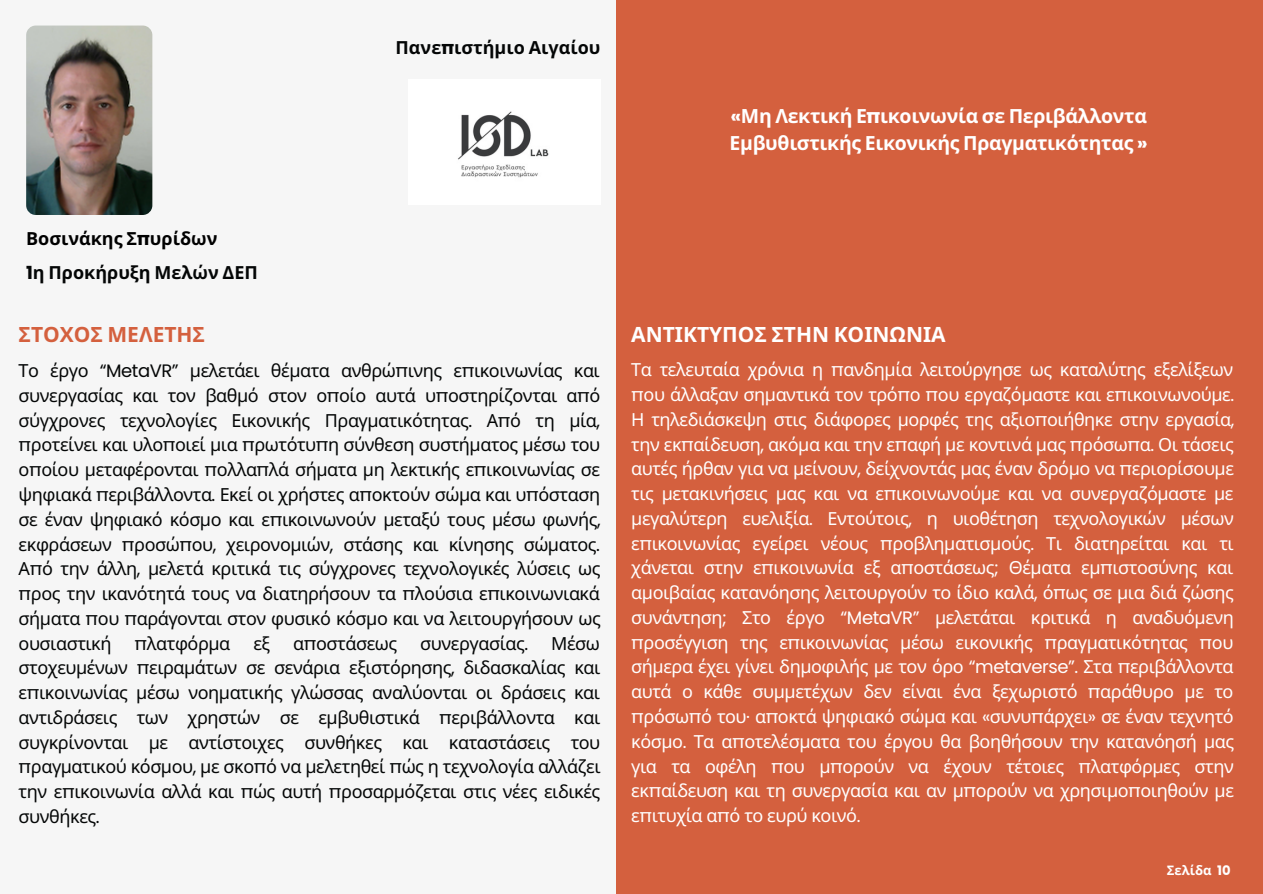
<style>
.page{position:relative;width:1263px;height:894px;background:#fff}
.page>*{position:absolute;margin:0;border:0;box-sizing:border-box;transform-origin:0 0}
.t1{font:700 21px "Noto Sans";color:#fff}
.t2{font:700 21px "Noto Sans";color:#d4603e}
.t3{font:700 19.5px/27px "Noto Sans";letter-spacing:-.015em;color:#fff}
.t4{font:18px/24.8px "Noto Sans";letter-spacing:-.025em;color:#fff;text-align:justify}
.t5{font:18px/24.8px "Noto Sans";letter-spacing:-.025em;color:#040606;text-align:justify}
.t6{font:700 18px "Noto Sans";color:#040606}
.t7{font:700 18px "Noto Sans";color:#000}
.t8{font:700 13.05px "Noto Sans";color:#fff}
.s1{font-family:"Poppins"}
</style>
<div class="page">
<div style="left:0;top:0;width:1263px;height:893px;background:#f6f6f6"></div>
<div style="left:616px;top:0;width:647px;height:893px;background:#d4603e"></div>
<img style="left:26px;top:26px;width:126px;height:189px;border-radius:10px">
<img style="left:458px;top:111px;width:91px;height:67px">
<p class="t7" style="left:26px;top:225px;width:193px">Βοσινάκης Σ<span class="s1">π</span>υρίδων</p>
<p class="t6" style="left:26px;top:260px;width:233px"><span class="s1">1</span>η Προκήρυξη Μελών ΔΕΠ</p>
<p class="t6" style="left:396px;top:35px;width:206px">Πανε<span class="s1">π</span>ιστήμιο Αιγαίου</p>
<p class="t3" style="left:729px;top:102px;width:420px"><span class="s1">«</span>Μη Λεκτική Ε<span class="s1">π</span>ικοινωνία σε Περιβάλλοντα<br>Εμβυθιστικής Εικονικής Πραγματικότητας <span class="s1">»</span></p>
<p class="t2" style="left:19px;top:319px;width:188px">ΣΤΟΧΟΣ ΜΕΛΕΤΗΣ</p>
<p class="t1" style="left:631px;top:319px;width:316px">ΑΝΤΙΚΤΥΠΟΣ ΣΤΗΝ ΚΟΙΝΩΝΙΑ</p>
<p class="t5" style="left:19px;top:358px;width:584px">Το έργο <span class="s1">“MetaVR”</span> μελετάει θέματα ανθρώ<span class="s1">π</span>ινης ε<span class="s1">π</span>ικοινωνίας και συνεργασίας και τον βαθμό στον ο<span class="s1">π</span>οίο αυτά υ<span class="s1">π</span>οστηρίζονται α<span class="s1">π</span>ό σύγχρονες τεχνολογίες Εικονικής Πραγματικότητας<span class="s1">.</span> Α<span class="s1">π</span>ό τη μία<span class="s1">, π</span>ροτείνει και υλο<span class="s1">π</span>οιεί μια <span class="s1">π</span>ρωτότυ<span class="s1">π</span>η σύνθεση συστήματος μέσω του ο<span class="s1">π</span>οίου μεταφέρονται <span class="s1">π</span>ολλα<span class="s1">π</span>λά σήματα μη λεκτικής ε<span class="s1">π</span>ικοινωνίας σε ψηφιακά <span class="s1">π</span>εριβάλλοντα<span class="s1">.</span> Εκεί οι χρήστες α<span class="s1">π</span>οκτούν σώμα και υ<span class="s1">π</span>όσταση σε έναν ψηφιακό κόσμο και ε<span class="s1">π</span>ικοινωνούν μεταξύ τους μέσω φωνής<span class="s1">, </span>εκφράσεων <span class="s1">π</span>ροσώ<span class="s1">π</span>ου<span class="s1">,</span> χειρονομιών<span class="s1">,</span> στάσης και κίνησης σώματος<span class="s1">.<br></span>Α<span class="s1">π</span>ό την άλλη<span class="s1">,</span> μελετά κριτικά τις σύγχρονες τεχνολογικές λύσεις ως <span class="s1">π</span>ρος την ικανότητά τους να διατηρήσουν τα <span class="s1">π</span>λούσια ε<span class="s1">π</span>ικοινωνιακά σήματα <span class="s1">π</span>ου <span class="s1">π</span>αράγονται στον φυσικό κόσμο και να λειτουργήσουν ως ουσιαστική</p>
<p class="t5" style="left:19px;top:630px;width:583px;text-indent:533px">Μέσω στοχευμένων <span class="s1">π</span>ειραμάτων σε σενάρια εξιστόρησης<span class="s1">,</span> διδασκαλίας και ε<span class="s1">π</span>ικοινωνίας μέσω νοηματικής γλώσσας αναλύονται οι δράσεις και αντιδράσεις των χρηστών σε εμβυθιστικά <span class="s1">π</span>εριβάλλοντα και συγκρίνονται με αντίστοιχες συνθήκες και καταστάσεις του <span class="s1">π</span>ραγματικού κόσμου<span class="s1">,</span> με σκο<span class="s1">π</span>ό να μελετηθεί <span class="s1">π</span>ώς η τεχνολογία αλλάζει την ε<span class="s1">π</span>ικοινωνία αλλά και <span class="s1">π</span>ώς αυτή <span class="s1">π</span>ροσαρμόζεται στις νέες ειδικές συνθήκες<span class="s1">.</span></p>
<p class="t5" style="left:135px;top:630px;width:97px"><span class="s1">π</span>λατφόρμα</p>
<p class="t5" style="left:253px;top:630px;width:18px">εξ</p>
<p class="t5" style="left:293px;top:630px;width:106px">α<span class="s1">π</span>οστάσεως</p>
<p class="t5" style="left:420px;top:630px;width:109px">συνεργασίας<span class="s1">.</span></p>
<p class="t4" style="left:631px;top:357px;width:605px">Τα τελευταία χρόνια η <span class="s1">π</span>ανδημία λειτούργησε ως καταλύτης εξελίξεων <span class="s1">π</span>ου άλλαξαν σημαντικά τον τρό<span class="s1">π</span>ο <span class="s1">π</span>ου εργαζόμαστε και ε<span class="s1">π</span>ικοινωνούμε<span class="s1">.<br></span>Η τηλεδιάσκεψη στις διάφορες μορφές της αξιο<span class="s1">π</span>οιήθηκε στην εργασία<span class="s1">, </span>την εκ<span class="s1">π</span>αίδευση<span class="s1">,</span> ακόμα και την ε<span class="s1">π</span>αφή με κοντινά μας <span class="s1">π</span>ρόσω<span class="s1">π</span>α<span class="s1">.</span> Οι τάσεις αυτές ήρθαν για να μείνουν<span class="s1">,</span> δείχνοντάς μας έναν δρόμο να <span class="s1">π</span>εριορίσουμε τις μετακινήσεις μας και να ε<span class="s1">π</span>ικοινωνούμε και να συνεργαζόμαστε με μεγαλύτερη ευελιξία<span class="s1">.</span> Εντούτοις<span class="s1">,</span> η υιοθέτηση τεχνολογικών μέσων ε<span class="s1">π</span>ικοινωνίας εγείρει νέους <span class="s1">π</span>ροβληματισμούς<span class="s1">.</span> Τι διατηρείται και τι χάνεται στην ε<span class="s1">π</span>ικοινωνία εξ α<span class="s1">π</span>οστάσεως<span class="s1">;</span> Θέματα εμ<span class="s1">π</span>ιστοσύνης και αμοιβαίας κατανόησης λειτουργούν το ίδιο καλά<span class="s1">,</span> ό<span class="s1">π</span>ως σε μια διά ζώσης συνάντηση<span class="s1">;</span> Στο έργο <span class="s1">“MetaVR”</span> μελετάται κριτικά η αναδυόμενη <span class="s1">π</span>ροσέγγιση της ε<span class="s1">π</span>ικοινωνίας μέσω εικονικής <span class="s1">π</span>ραγματικότητας <span class="s1">π</span>ου σήμερα έχει γίνει δημοφιλής με τον όρο <span class="s1">“metaverse”.</span> Στα <span class="s1">π</span>εριβάλλοντα αυτά ο κάθε συμμετέχων δεν είναι ένα ξεχωριστό <span class="s1">π</span>αράθυρο με το <span class="s1">π</span>ρόσω<span class="s1">π</span>ό του<span class="s1">∙</span> α<span class="s1">π</span>οκτά ψηφιακό σώμα και <span class="s1">«</span>συνυ<span class="s1">π</span>άρχει<span class="s1">»</span> σε έναν τεχνητό κόσμο<span class="s1">.</span> Τα α<span class="s1">π</span>οτελέσματα του έργου θα βοηθήσουν την κατανόησή μας για τα οφέλη <span class="s1">π</span>ου μ<span class="s1">π</span>ορούν να έχουν τέτοιες <span class="s1">π</span>λατφόρμες στην εκ<span class="s1">π</span>αίδευση και τη συνεργασία και αν μ<span class="s1">π</span>ορούν να χρησιμο<span class="s1">π</span>οιηθούν με ε<span class="s1">π</span>ιτυχία α<span class="s1">π</span>ό το ευρύ κοινό<span class="s1">.</span></p>
<p class="t8" style="left:1167px;top:860px;width:66px">Σελίδα <span class="s1">10</span></p>
</div>
